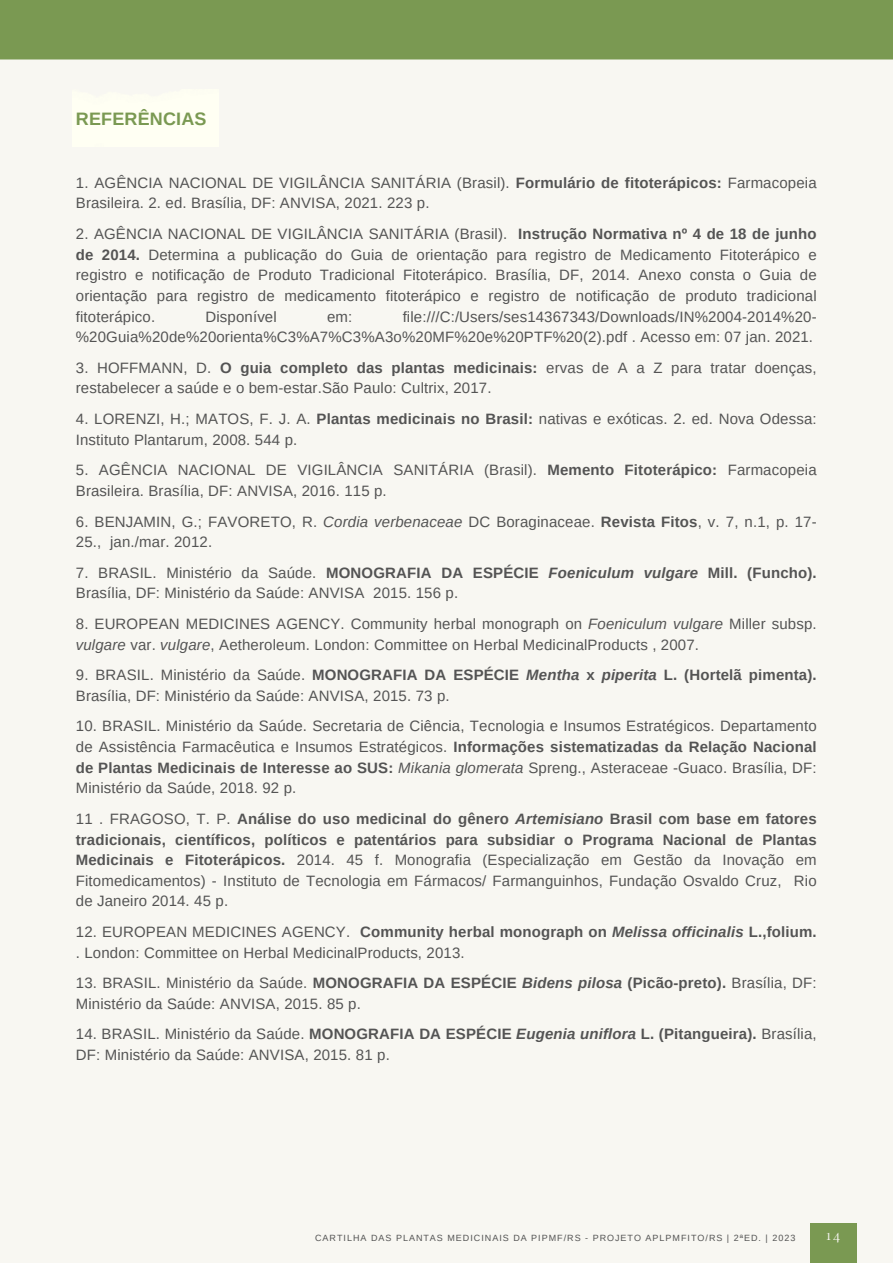
<style>
.page{position:relative;width:893px;height:1264px;background:#fff}
.page>*{position:absolute;margin:0;border:0;box-sizing:border-box;transform-origin:0 0}
.t1{font:700 18px "Arimo";letter-spacing:.01em;color:#7a9952}
.t2{font:15px/20.5px "Arimo";letter-spacing:.01em;color:#545454}
.t3{font:500 15px "Cormorant SC";color:#f8f7f2}
.t4{font:9px "Arimo";letter-spacing:.11em;color:#545454}
.s1{font-weight:700}
.s2{font-style:italic}
.s3{font-weight:700;font-style:italic}
</style>
<div class="page">
<div style="left:0;top:0;width:892px;height:1262px;background:#f8f7f2"></div>
<div style="left:0;top:0;width:892px;height:59px;background:#7a9952"></div>
<div style="left:810px;top:1223px;width:46px;height:39px;background:#7a9952"></div>
<p class="t1" style="left:76px;top:108px;width:132px">REFERÊNCIAS</p>
<p class="t2" style="left:76px;top:172px;width:742px">1. AGÊNCIA NACIONAL DE VIGILÂNCIA SANITÁRIA (Brasil). <span class="s1">Formulário de fitoterápicos:</span> Farmacopeia<br>Brasileira. 2. ed. Brasília, DF: ANVISA, 2021. 223 p.</p>
<p class="t2" style="left:76px;top:224px;width:742px;text-align:justify">2. AGÊNCIA NACIONAL DE VIGILÂNCIA SANITÁRIA (Brasil). <span class="s1">Instrução Normativa nº 4 de 18 de junho de 2014.</span> Determina a publicação do Guia de orientação para registro de Medicamento Fitoterápico e registro e notificação de Produto Tradicional Fitoterápico. Brasília, DF, 2014. Anexo consta o Guia de orientação para registro de medicamento fitoterápico e registro de notificação de produto tradicional fitoterápico.</p>
<p class="t2" style="left:205px;top:306px;width:73px">Disponível</p>
<p class="t2" style="left:327px;top:306px;width:27px">em:</p>
<p class="t2" style="left:76px;top:306px;width:742px;text-align:right">file:///C:/Users/ses14367343/Downloads/IN%2004-2014%20- %20Guia%20de%20orienta%C3%A7%C3%A3o%20MF%20e%20PTF%20(2).pdf . Acesso em: 07 jan. 2021.</p>
<p class="t2" style="left:76px;top:357px;width:742px">3. HOFFMANN, D. <span class="s1">O guia completo das plantas medicinais:</span> ervas de A a Z para tratar doenças, restabelecer a saúde e o bem-estar.São Paulo: Cultrix, 2017.</p>
<p class="t2" style="left:76px;top:408px;width:742px">4. LORENZI, H.; MATOS, F. J. A. <span class="s1">Plantas medicinais no Brasil:</span> nativas e exóticas. 2. ed. Nova Odessa:<br>Instituto Plantarum, 2008. 544 p.</p>
<p class="t2" style="left:76px;top:460px;width:742px">5. AGÊNCIA NACIONAL DE VIGILÂNCIA SANITÁRIA (Brasil). <span class="s1">Memento Fitoterápico:</span> Farmacopeia<br>Brasileira. Brasília, DF: ANVISA, 2016. 115 p.</p>
<p class="t2" style="left:76px;top:511px;width:742px">6. BENJAMIN, G.; FAVORETO, R. <span class="s2">Cordia verbenaceae</span> DC Boraginaceae. <span class="s1">Revista Fitos</span>, v. 7, n.1, p. 17-<br>25., jan./mar. 2012.</p>
<p class="t2" style="left:76px;top:562px;width:742px">7. BRASIL. Ministério da Saúde. <span class="s1">MONOGRAFIA DA ESPÉCIE</span> <span class="s3">Foeniculum vulgare</span> <span class="s1">Mill. (Funcho).<br></span>Brasília, DF: Ministério da Saúde: ANVISA 2015. 156 p.</p>
<p class="t2" style="left:76px;top:613px;width:742px">8. EUROPEAN MEDICINES AGENCY. Community herbal monograph on <span class="s2">Foeniculum vulgare</span> Miller subsp. <span class="s2">vulgare</span> var. <span class="s2">vulgare</span>, Aetheroleum. London: Committee on Herbal MedicinalProducts , 2007.</p>
<p class="t2" style="left:76px;top:664px;width:742px">9. BRASIL. Ministério da Saúde. <span class="s1">MONOGRAFIA DA ESPÉCIE</span> <span class="s3">Mentha</span> <span class="s1">x</span> <span class="s3">piperita</span> <span class="s1">L. (Hortelã pimenta).<br></span>Brasília, DF: Ministério da Saúde: ANVISA, 2015. 73 p.</p>
<p class="t2" style="left:76px;top:716px;width:742px;text-align:justify">10. BRASIL. Ministério da Saúde. Secretaria de Ciência, Tecnologia e Insumos Estratégicos. Departamento de Assistência Farmacêutica e Insumos Estratégicos. <span class="s1">Informações sistematizadas da Relação Nacional de Plantas Medicinais de Interesse ao SUS:</span> <span class="s2">Mikania glomerata</span> Spreng., Asteraceae -Guaco. Brasília, DF:<br>Ministério da Saúde, 2018. 92 p.</p>
<p class="t2" style="left:76px;top:808px;width:742px;text-align:justify">11 . FRAGOSO, T. P. <span class="s1">Análise do uso medicinal do gênero</span> <span class="s3">Artemisiano</span> <span class="s1">Brasil com base em fatores tradicionais, científicos, políticos e patentários para subsidiar o Programa Nacional de Plantas Medicinais e Fitoterápicos.</span> 2014. 45 f. Monografia (Especialização em Gestão da Inovação em Fitomedicamentos) - Instituto de Tecnologia em Fármacos/ Farmanguinhos, Fundação Osvaldo Cruz, Rio de Janeiro 2014. 45 p.</p>
<p class="t2" style="left:76px;top:921px;width:742px">12. EUROPEAN MEDICINES AGENCY. <span class="s1">Community herbal monograph on</span> <span class="s3">Melissa officinalis</span> <span class="s1">L.,folium. </span>. London: Committee on Herbal MedicinalProducts, 2013.</p>
<p class="t2" style="left:76px;top:972px;width:742px">13. BRASIL. Ministério da Saúde. <span class="s1">MONOGRAFIA DA ESPÉCIE</span> <span class="s3">Bidens pilosa</span> <span class="s1">(Picão-preto).</span> Brasília, DF:<br>Ministério da Saúde: ANVISA, 2015. 85 p.</p>
<p class="t2" style="left:76px;top:1023px;width:742px">14. BRASIL. Ministério da Saúde. <span class="s1">MONOGRAFIA DA ESPÉCIE</span> <span class="s3">Eugenia uniflora</span> <span class="s1">L. (Pitangueira).</span> Brasília,<br>DF: Ministério da Saúde: ANVISA, 2015. 81 p.</p>
<p class="t4" style="left:315px;top:1232px;width:481px">CARTILHA DAS PLANTAS MEDICINAIS DA PIPMF/RS - PROJETO APLPMFITO/RS | 2ªED. | 2023</p>
<p class="t3" style="left:826px;top:1225px;width:15px">14</p>
</div>
